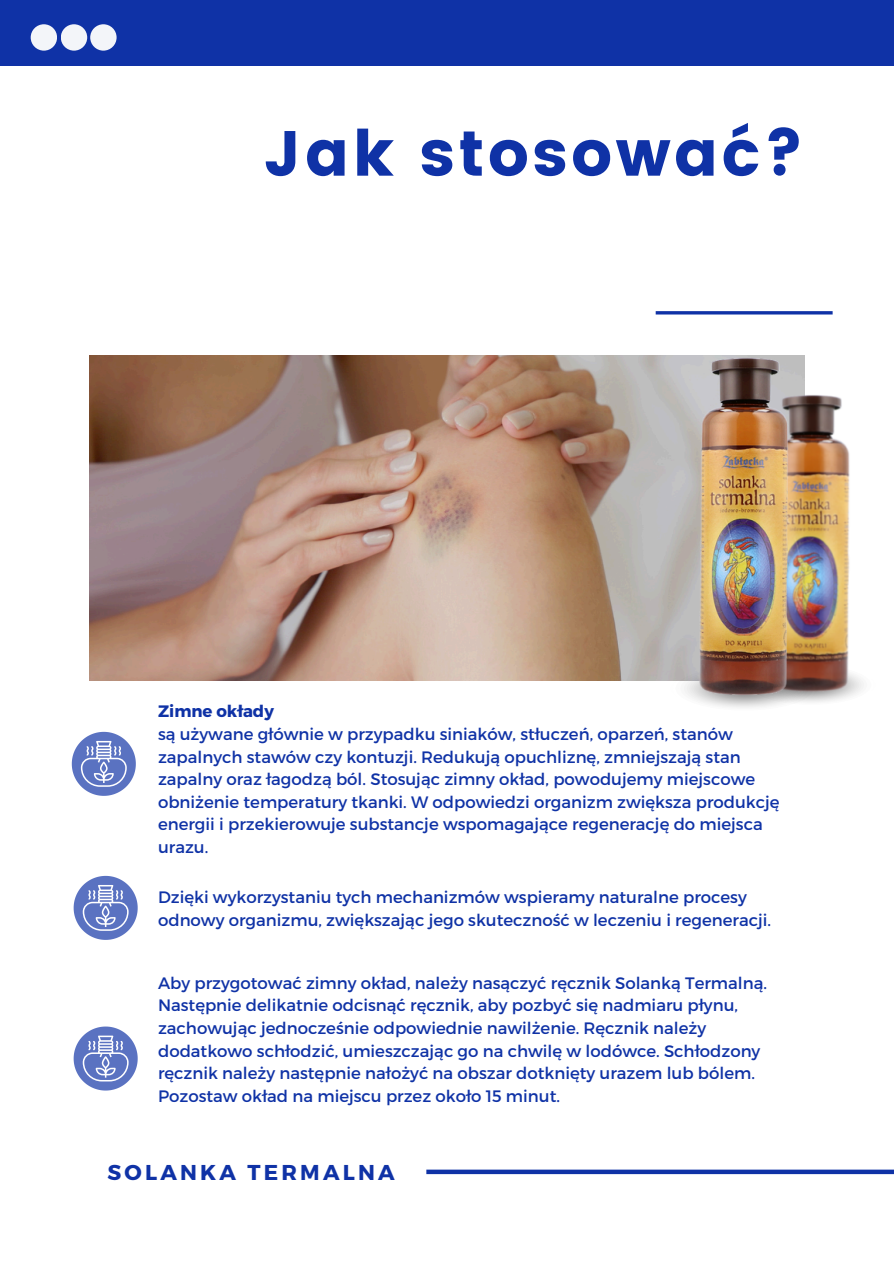
<style>
.page{position:relative;width:894px;height:1264px;background:#fff}
.page>*{position:absolute;margin:0;border:0;box-sizing:border-box;transform-origin:0 0}
.t1{font:63.6px "Poppins";letter-spacing:.05em;color:#0f32a6}
.t2{font:700 21.45px "Montserrat";letter-spacing:.15em;color:#0f32a6}
.t3{font:16.5px/22.5px "Montserrat";color:#0f32a6}
.t4{font:700 16.5px "Montserrat";color:#0f32a6}
</style>
<div class="page">
<img style="left:89px;top:355px;width:470px;height:326px">
<div style="left:0;top:0;width:893px;height:66px;background:#0f32a6"></div>
<div style="left:31px;top:24px;width:26px;height:27px;background:#f3f5f9;border-radius:50%"></div>
<div style="left:61px;top:24px;width:26px;height:27px;background:#f3f5f9;border-radius:50%"></div>
<div style="left:90px;top:24px;width:27px;height:27px;background:#f3f5f9;border-radius:50%"></div>
<hr style="left:655px;top:311px;width:177px;height:3px;background:#0f32a6">
<svg style="left:72px;top:731px;width:64px;height:64px"></svg>
<div style="left:426px;top:1169px;width:467px;height:5px;background:#0f32a6"></div>
<svg style="left:74px;top:1026px;width:64px;height:64px"></svg>
<svg style="left:74px;top:875px;width:64px;height:64px"></svg>
<img style="left:559px;top:355px;width:305px;height:353px">
<p class="t1" style="left:264px;top:116px;width:541px">Jak stosować?</p>
<h1 class="t4" style="left:158px;top:701px;width:117px">Zimne okłady</h1>
<p class="t3" style="left:158px;top:722px;width:623px">są używane głównie w przypadku siniaków, stłuczeń, oparzeń, stanów zapalnych stawów czy kontuzji. Redukują opuchliznę, zmniejszają stan zapalny oraz łagodzą ból. Stosując zimny okład, powodujemy miejscowe obniżenie temperatury tkanki. W odpowiedzi organizm zwiększa produkcję energii i przekierowuje substancje wspomagające regenerację do miejsca urazu.</p>
<p class="t3" style="left:158px;top:885px;width:614px">Dzięki wykorzystaniu tych mechanizmów wspieramy naturalne procesy odnowy organizmu, zwiększając jego skuteczność w leczeniu i regeneracji.</p>
<p class="t3" style="left:158px;top:971px;width:610px">Aby przygotować zimny okład, należy nasączyć ręcznik Solanką Termalną.<br>Następnie delikatnie odcisnąć ręcznik, aby pozbyć się nadmiaru płynu, zachowując jednocześnie odpowiednie nawilżenie. Ręcznik należy dodatkowo schłodzić, umieszczając go na chwilę w lodówce. Schłodzony ręcznik należy następnie nałożyć na obszar dotknięty urazem lub bólem.<br>Pozostaw okład na miejscu przez około 15 minut.</p>
<p class="t2" style="left:107px;top:1158px;width:288px">SOLANKA TERMALNA</p>
</div>
